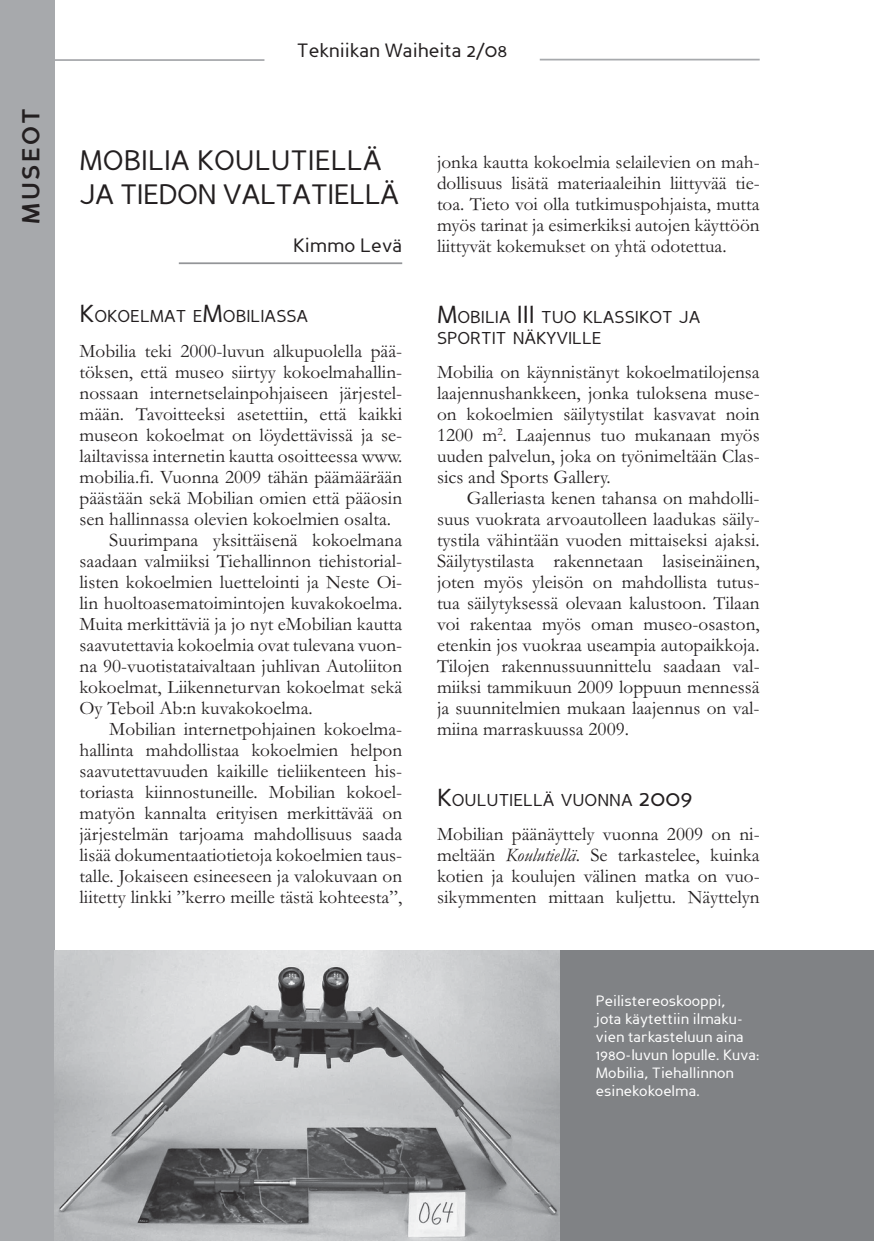
<style>
.page{position:relative;width:874px;height:1241px;background:#fff}
.page>*{position:absolute;margin:0;border:0;box-sizing:border-box;transform-origin:0 0}
.t1{font:28px/33.6px "Perspective Sans";letter-spacing:-.01em;color:#231f20}
.t2{font:700 24.5px "Perspective Sans";letter-spacing:.1em;color:#231f20}
.t3{font:19.25px/21px "Garamond";color:#231f20;text-align:justify}
.t4{font:19.25px "Perspective Sans";color:#231f20}
.t5{font:17.15px/21px "Perspective Sans";color:#231f20}
.t6{font:14.88px/17.8px "Perspective Sans";color:#fff}
.s1{font-size:24.5px}
.s2{font-size:22.75px}
.s3{font-style:italic}
</style>
<div class="page">
<div style="left:0;top:0;width:55px;height:1240px;background:#a7a9ac"></div>
<hr style="left:0;top:59px;width:264px;height:2px;background:#a7a9ac">
<hr style="left:539px;top:59px;width:220px;height:1px;background:#a7a9ac">
<div style="left:538px;top:950px;width:335px;height:290px;background:#808285"></div>
<img style="left:55px;top:950px;width:504px;height:290px">
<hr style="left:179px;top:262px;width:223px;height:2px;background:#939598">
<p class="t2" style="left:22px;top:224px;width:117px;rotate:-90deg">MUSEOT</p>
<p class="t4" style="left:297px;top:43px;width:212px">Tekniikan Waiheita 2/08</p>
<h1 class="t1" style="left:79px;top:146px;width:321px">MOBILIA KOULUTIELLÄ<br>JA TIEDON VALTATIELLÄ</h1>
<p class="t4" style="left:293px;top:238px;width:110px">Kimmo Levä</p>
<p class="t5" style="left:79px;top:308px;width:230px"><span class="s1">K</span>OKOELMAT E<span class="s1">M</span>OBILIASSA</p>
<p class="t3" style="left:79px;top:343px;width:324px">Mobilia teki 2000-luvun alkupuolella pää-</p>
<p class="t3" style="left:79px;top:364px;width:324px">töksen, että museo siirtyy kokoelmahallin-</p>
<p class="t3" style="left:79px;top:385px;width:324px">nossaan internetselainpohjaiseen järjestel-</p>
<p class="t3" style="left:79px;top:406px;width:324px">mään. Tavoitteeksi asetettiin, että kaikki</p>
<p class="t3" style="left:79px;top:427px;width:324px">museon kokoelmat on löydettävissä ja se-</p>
<p class="t3" style="left:79px;top:448px;width:324px">lailtavissa internetin kautta osoitteessa www.</p>
<p class="t3" style="left:79px;top:469px;width:324px">mobilia.fi. Vuonna 2009 tähän päämäärään</p>
<p class="t3" style="left:79px;top:490px;width:324px">päästään sekä Mobilian omien että pääosin</p>
<p class="t3" style="left:79px;top:511px;width:313px">sen hallinnassa olevien kokoelmien osalta.</p>
<p class="t3" style="left:109px;top:532px;width:294px">Suurimpana yksittäisenä kokoelmana</p>
<p class="t3" style="left:79px;top:553px;width:324px">saadaan valmiiksi Tiehallinnon tiehistorial-</p>
<p class="t3" style="left:79px;top:574px;width:324px">listen kokoelmien luettelointi ja Neste Oi-</p>
<p class="t3" style="left:79px;top:595px;width:324px">lin huoltoasematoimintojen kuvakokoelma.</p>
<p class="t3" style="left:79px;top:616px;width:324px">Muita merkittäviä ja jo nyt eMobilian kautta</p>
<p class="t3" style="left:79px;top:637px;width:324px">saavutettavia kokoelmia ovat tulevana vuon-</p>
<p class="t3" style="left:79px;top:658px;width:324px">na 90-vuotistataivaltaan juhlivan Autoliiton</p>
<p class="t3" style="left:79px;top:679px;width:324px">kokoelmat, Liikenneturvan kokoelmat sekä</p>
<p class="t3" style="left:79px;top:700px;width:235px">Oy Teboil Ab:n kuvakokoelma.</p>
<p class="t3" style="left:109px;top:721px;width:294px">Mobilian internetpohjainen kokoelma-</p>
<p class="t3" style="left:79px;top:742px;width:324px">hallinta mahdollistaa kokoelmien helpon</p>
<p class="t3" style="left:79px;top:763px;width:324px">saavutettavuuden kaikille tieliikenteen his-</p>
<p class="t3" style="left:79px;top:784px;width:324px">toriasta kiinnostuneille. Mobilian kokoel-</p>
<p class="t3" style="left:79px;top:805px;width:324px">matyön kannalta erityisen merkittävää on</p>
<p class="t3" style="left:79px;top:826px;width:324px">järjestelmän tarjoama mahdollisuus saada</p>
<p class="t3" style="left:79px;top:847px;width:324px">lisää dokumentaatiotietoja kokoelmien taus-</p>
<p class="t3" style="left:79px;top:868px;width:324px">talle. Jokaiseen esineeseen ja valokuvaan on</p>
<p class="t3" style="left:79px;top:889px;width:324px">liitetty linkki ”kerro meille tästä kohteesta”,</p>
<p class="t3" style="left:437px;top:154px;width:324px">jonka kautta kokoelmia selailevien on mah&shy;dollisuus lisätä materiaaleihin liittyvää tie&shy;toa. Tieto voi olla tutkimuspohjaista, mutta myös tarinat ja esimerkiksi autojen käyttöön liittyvät kokemukset on yhtä odotettua.</p>
<p class="t5" style="left:437px;top:308px;width:265px"><span class="s1">M</span>OBILIA <span class="s1">III</span> TUO KLASSIKOT JA<br>SPORTIT NÄKYVILLE</p>
<p class="t3" style="left:437px;top:364px;width:324px">Mobilia on käynnistänyt kokoelmatilojensa laajennushankkeen, jonka tuloksena muse&shy;on kokoelmien säilytystilat kasvavat noin 1200 m<sup>2</sup>. Laajennus tuo mukanaan myös uuden palvelun, joka on työnimeltään Clas&shy;sics and Sports Gallery.</p>
<p class="t3" style="left:437px;top:490px;width:324px;text-indent:30px">Galleriasta kenen tahansa on mahdolli&shy;suus vuokrata arvoautolleen laadukas säily&shy;tystila vähintään vuoden mittaiseksi ajaksi.<br>Säilytystilasta rakennetaan lasiseinäinen, joten myös yleisön on mahdollista tutus&shy;tua säilytyksessä olevaan kalustoon. Tilaan voi rakentaa myös oman museo-osaston, etenkin jos vuokraa useampia autopaikkoja.<br>Tilojen rakennussuunnittelu saadaan val&shy;miiksi tammikuun 2009 loppuun mennessä ja suunnitelmien mukaan laajennus on val&shy;miina marraskuussa 2009.</p>
<p class="t5" style="left:437px;top:791px;width:257px"><span class="s1">K</span>OULUTIELLÄ VUONNA <span class="s2">2009</span></p>
<p class="t3" style="left:437px;top:826px;width:324px">Mobilian päänäyttely vuonna 2009 on ni&shy;meltään <span class="s3">Koulutiellä</span>. Se tarkastelee, kuinka kotien ja koulujen välinen matka on vuo&shy;sikymmenten mittaan kuljettu. Näyttelyn</p>
<p class="t6" style="left:595px;top:993px;width:165px">Peilistereoskooppi,<br>jota käytettiin ilmaku&shy;vien tarkasteluun aina<br>1980-luvun lopulle. Kuva:<br>Mobilia, Tiehallinnon esinekokoelma.</p>
</div>
